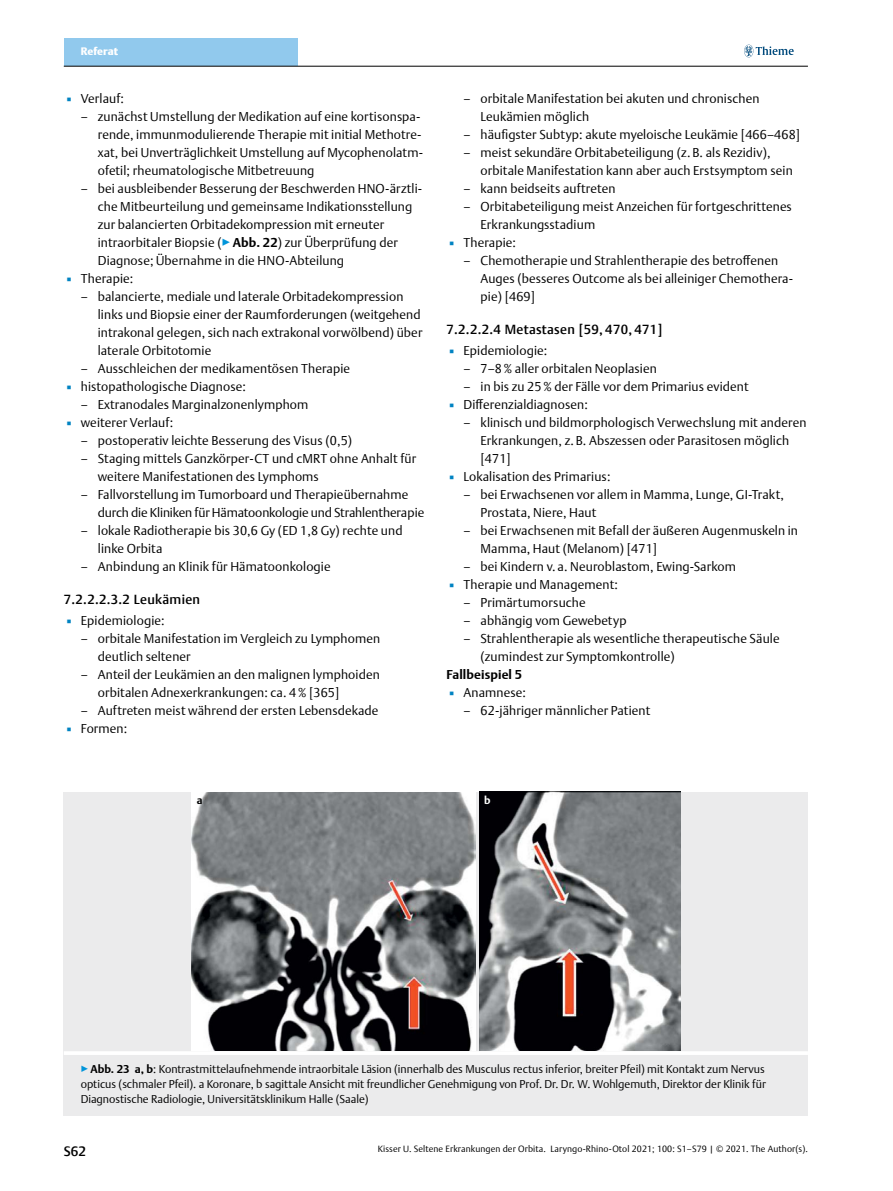
<style>
.page{position:relative;width:893px;height:1191px;background:#fff}
.page>*{position:absolute;margin:0;border:0;box-sizing:border-box;transform-origin:0 0}
.t1{font:500 13.5px "Thieme Argo 2011";color:#000}
.t2{font:500 13.2px "Thieme Argo 2011";letter-spacing:.025em;color:#000}
.t3{font:300 12.75px/18px "Thieme Argo 2011";letter-spacing:.01em;color:#000}
.t4{font:700 12.75px "Thieme Argo 2011";letter-spacing:.01em;color:#000}
.t5{font:300 11.25px/15px "Thieme Argo 2011";color:#000;text-align:justify}
.t6{font:900 10.8px "Thieme Argo 2011";letter-spacing:.005em;color:#fff}
.t7{font:700 10.8px "Thieme Argo 2011";color:#000}
.t8{font:700 10.8px "Thieme Argo 2011";color:#fff}
.t9{font:300 9px "Thieme Argo 2011";letter-spacing:.01em;color:#000}
.s1{color:#0083c2}
.s2{color:#0095da}
.s3{font-weight:700}
</style>
<div class="page">
<div style="left:64px;top:38px;width:234px;height:28px;background:#91c9ed"></div>
<svg style="left:744px;top:45px;width:50px;height:12px"></svg>
<hr style="left:64px;top:66px;width:744px;height:1px;background:#000">
<div style="left:64px;top:792px;width:744px;height:259px;background:#ebebec"></div>
<img style="left:479px;top:792px;width:201px;height:259px">
<img style="left:191px;top:792px;width:284px;height:259px">
<div style="left:64px;top:1051px;width:744px;height:64px;background:#ebebec"></div>
<hr style="left:64px;top:1051px;width:744px;height:4px;background:#fff">
<p class="t6" style="left:81px;top:44px;width:39px">Referat</p>
<p class="t3" style="left:64px;top:89px;width:62px"><span class="s1">▪</span> Verlauf:</p>
<p class="t3" style="left:98px;top:107px;width:327px;text-indent:-17px">– zunächst Umstellung der Medikation auf eine kortisonspa&shy;rende, immunmodulierende Therapie mit initial Methotre&shy;xat, bei Unverträglichkeit Umstellung auf Mycophenolatm&shy;ofetil; rheumatologische Mitbetreuung</p>
<p class="t3" style="left:98px;top:179px;width:326px;text-indent:-17px">– bei ausbleibender Besserung der Beschwerden HNO-ärztli&shy;che Mitbeurteilung und gemeinsame Indikationsstellung zur balancierten Orbitadekompression mit erneuter intraorbitaler Biopsie (<span class="s2">▶</span><span class="s3">Abb. 22</span>) zur Überprüfung der Diagnose; Übernahme in die HNO-Abteilung</p>
<p class="t3" style="left:64px;top:269px;width:71px"><span class="s1">▪</span> Therapie:</p>
<p class="t3" style="left:98px;top:287px;width:326px;text-indent:-17px">– balancierte, mediale und laterale Orbitadekompression links und Biopsie einer der Raumforderungen (weitgehend intrakonal gelegen, sich nach extrakonal vorwölbend) über laterale Orbitotomie</p>
<p class="t3" style="left:81px;top:359px;width:271px">– Ausschleichen der medikamentösen Therapie</p>
<p class="t3" style="left:64px;top:377px;width:184px"><span class="s1">▪</span> histopathologische Diagnose:</p>
<p class="t3" style="left:81px;top:395px;width:229px">– Extranodales Marginalzonenlymphom</p>
<p class="t3" style="left:64px;top:413px;width:111px"><span class="s1">▪</span> weiterer Verlauf:</p>
<p class="t3" style="left:81px;top:431px;width:273px">– postoperativ leichte Besserung des Visus (0,5)</p>
<p class="t3" style="left:98px;top:449px;width:320px;text-indent:-17px">– Staging mittels Ganzkörper-CT und cMRT ohne Anhalt für weitere Manifestationen des Lymphoms</p>
<p class="t3" style="left:98px;top:485px;width:328px;text-indent:-17px">– Fallvorstellung im Tumorboard und Therapieübernahme durch die Kliniken für Hämatoonkologie und Strahlentherapie</p>
<p class="t3" style="left:98px;top:521px;width:306px;text-indent:-17px">– lokale Radiotherapie bis 30,6 Gy (ED 1,8 Gy) rechte und linke Orbita</p>
<p class="t3" style="left:81px;top:557px;width:251px">– Anbindung an Klinik für Hämatoonkologie</p>
<p class="t2" style="left:64px;top:591px;width:138px">7.2.2.2.3.2 Leukämien</p>
<p class="t3" style="left:64px;top:611px;width:102px"><span class="s1">▪</span> Epidemiologie:</p>
<p class="t3" style="left:98px;top:629px;width:284px;text-indent:-17px">– orbitale Manifestation im Vergleich zu Lymphomen deutlich seltener</p>
<p class="t3" style="left:98px;top:665px;width:284px;text-indent:-17px">– Anteil der Leukämien an den malignen lymphoiden orbitalen Adnexerkrankungen: ca. 4% [365]</p>
<p class="t3" style="left:81px;top:701px;width:299px">– Auftreten meist während der ersten Lebensdekade</p>
<p class="t3" style="left:64px;top:719px;width:65px"><span class="s1">▪</span> Formen:</p>
<p class="t3" style="left:480px;top:89px;width:281px;text-indent:-17px">– orbitale Manifestation bei akuten und chronischen<br>Leukämien möglich</p>
<p class="t3" style="left:463px;top:125px;width:338px">– häufigster Subtyp: akute myeloische Leukämie [466–468]</p>
<p class="t3" style="left:480px;top:143px;width:314px;text-indent:-17px">– meist sekundäre Orbitabeteiligung (z. B. als Rezidiv), orbitale Manifestation kann aber auch Erstsymptom sein</p>
<p class="t3" style="left:463px;top:179px;width:154px">– kann beidseits auftreten</p>
<p class="t3" style="left:480px;top:197px;width:313px;text-indent:-17px">– Orbitabeteiligung meist Anzeichen für fortgeschrittenes<br>Erkrankungsstadium</p>
<p class="t3" style="left:446px;top:233px;width:71px"><span class="s1">▪</span> Therapie:</p>
<p class="t3" style="left:480px;top:251px;width:314px;text-indent:-17px">– Chemotherapie und Strahlentherapie des betroffenen<br>Auges (besseres Outcome als bei alleiniger Chemothera&shy;pie) [469]</p>
<p class="t2" style="left:446px;top:321px;width:217px">7.2.2.2.4 Metastasen [59, 470, 471]</p>
<p class="t3" style="left:446px;top:341px;width:102px"><span class="s1">▪</span> Epidemiologie:</p>
<p class="t3" style="left:463px;top:359px;width:195px">– 7–8% aller orbitalen Neoplasien</p>
<p class="t3" style="left:463px;top:377px;width:287px">– in bis zu 25% der Fälle vor dem Primarius evident</p>
<p class="t3" style="left:446px;top:395px;width:143px"><span class="s1">▪</span> Differenzialdiagnosen:</p>
<p class="t3" style="left:480px;top:413px;width:328px;text-indent:-17px">– klinisch und bildmorphologisch Verwechslung mit anderen<br>Erkrankungen, z. B. Abszessen oder Parasitosen möglich [471]</p>
<p class="t3" style="left:446px;top:467px;width:166px"><span class="s1">▪</span> Lokalisation des Primarius:</p>
<p class="t3" style="left:480px;top:485px;width:305px;text-indent:-17px">– bei Erwachsenen vor allem in Mamma, Lunge, GI-Trakt,<br>Prostata, Niere, Haut</p>
<p class="t3" style="left:480px;top:521px;width:319px;text-indent:-17px">– bei Erwachsenen mit Befall der äußeren Augenmuskeln in<br>Mamma, Haut (Melanom) [471]</p>
<p class="t3" style="left:463px;top:557px;width:274px">– bei Kindern v. a. Neuroblastom, Ewing-Sarkom</p>
<p class="t3" style="left:446px;top:575px;width:173px"><span class="s1">▪</span> Therapie und Management:</p>
<p class="t3" style="left:463px;top:593px;width:124px">– Primärtumorsuche</p>
<p class="t3" style="left:463px;top:611px;width:165px">– abhängig vom Gewebetyp</p>
<p class="t3" style="left:481px;top:629px;width:301px;text-indent:-17px">– Strahlentherapie als wesentliche therapeutische Säule (zumindest zur Symptomkontrolle)</p>
<p class="t4" style="left:446px;top:666px;width:77px">Fallbeispiel 5</p>
<p class="t3" style="left:447px;top:683px;width:81px"><span class="s1">▪</span> Anamnese:</p>
<p class="t3" style="left:464px;top:701px;width:188px">– 62-jähriger männlicher Patient</p>
<p class="t7" style="left:197px;top:793px;width:7px">a</p>
<p class="t8" style="left:484px;top:793px;width:8px">b</p>
<p class="t5" style="left:81px;top:1061px;width:687px"><span class="s2">▶</span><span class="s3">Abb. 23 a, b</span>: Kontrastmittelaufnehmende intraorbitale Läsion (innerhalb des Musculus rectus inferior, breiter Pfeil) mit Kontakt zum Nervus opticus (schmaler Pfeil). a Koronare, b sagittale Ansicht mit freundlicher Genehmigung von Prof. Dr. Dr. W. Wohlgemuth, Direktor der Klinik für Diagnostische Radiologie, Universitätsklinikum Halle (Saale)</p>
<p class="t1" style="left:64px;top:1142px;width:24px">S62</p>
<p class="t9" style="left:378px;top:1143px;width:431px">Kisser U. Seltene Erkrankungen der Orbita. Laryngo-Rhino-Otol 2021; 100: S1–S79 | © 2021. The Author(s).</p>
</div>
